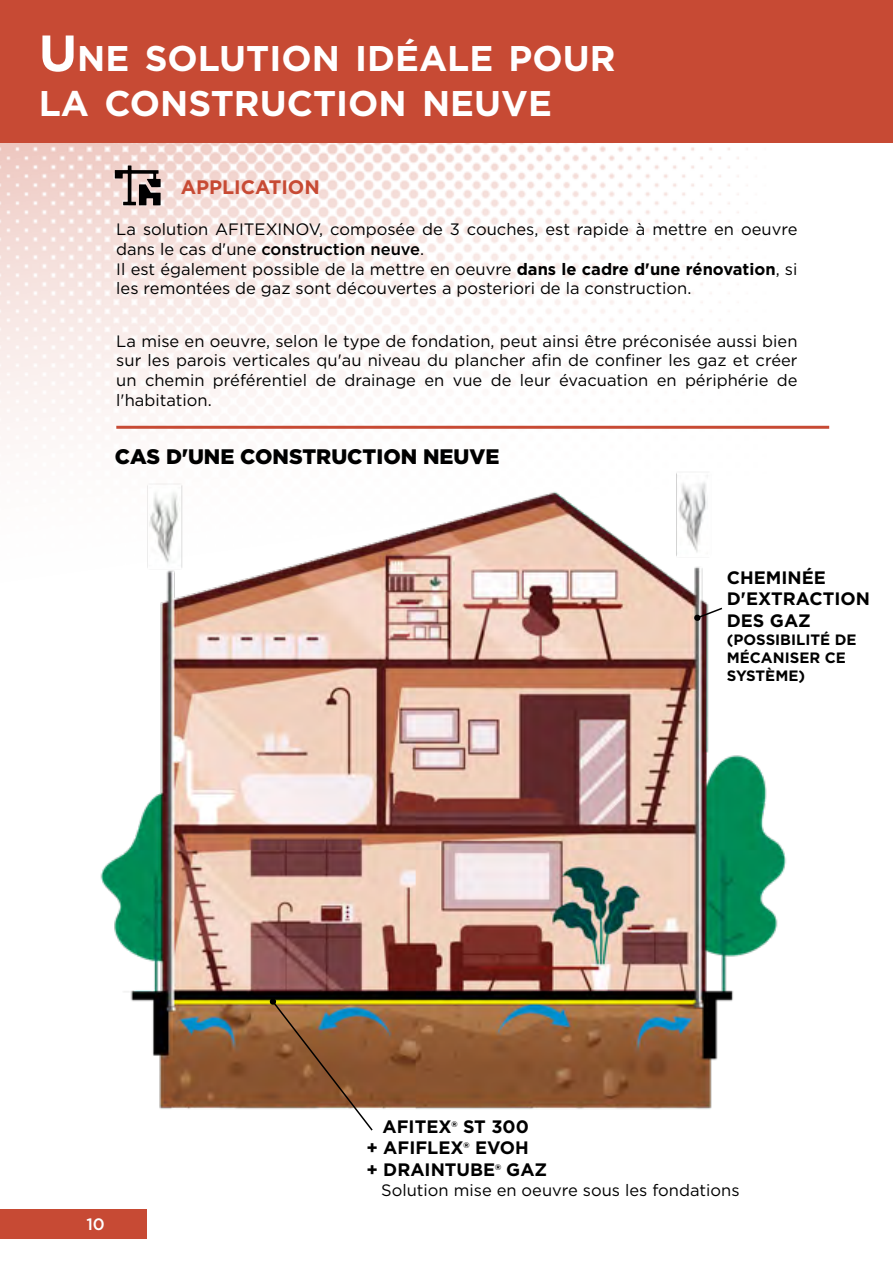
<style>
.page{position:relative;width:893px;height:1263px;background:#fff}
.page>*{position:absolute;margin:0;border:0;box-sizing:border-box;transform-origin:0 0}
.t1{font:700 35.7px/45px "Gotham";color:#fff}
.t2{font:900 21px "Gotham";color:#000}
.t3{font:700 19.5px "Gotham";color:#c74a34}
.t4{font:700 18px/21.6px "Gotham";color:#000}
.t5{font:16.5px/19.8px "Gotham";color:#000}
.t6{font:500 16.5px "Gotham";color:#fff}
.t7{font:700 15px/18px "Gotham";color:#000}
.s1{font-size:51px}
.s2{font-weight:500}
.s3{font-weight:700}
.s4{font-size:16.5px}
</style>
<div class="page">
<img style="left:0;top:143px;width:830px;height:292px">
<div style="left:0;top:0;width:893px;height:143px;background:#c74a34"></div>
<svg style="left:115px;top:165px;width:46px;height:40px;background:#8e807d"></svg>
<hr style="left:116px;top:426px;width:713px;height:3px;background:#c74a34">
<img style="left:100px;top:473px;width:686px;height:636px">
<svg style="left:694px;top:606px;width:30px;height:15px"></svg>
<svg style="left:269px;top:998px;width:105px;height:133px"></svg>
<div style="left:0;top:1209px;width:147px;height:29px;background:#c74a34"></div>
<h1 class="t1" style="left:39px;top:36px;width:578px"><span class="s1">U</span>NE SOLUTION IDÉALE POUR<br>LA CONSTRUCTION NEUVE</h1>
<p class="t3" style="left:181px;top:174px;width:141px">APPLICATION</p>
<p class="t5" style="left:116px;top:219px;width:683px">La solution AFITEXINOV, composée de 3 couches, est rapide à mettre en oeuvre dans le cas d'une <span class="s2">construction neuve</span>.<br>Il est également possible de la mettre en oeuvre <span class="s3">dans le cadre d'une rénovation</span>, si les remontées de gaz sont découvertes a posteriori de la construction.</p>
<p class="t5" style="left:116px;top:331px;width:683px;text-align:justify">La mise en oeuvre, selon le type de fondation, peut ainsi être préconisée aussi bien sur les parois verticales qu'au niveau du plancher afin de confiner les gaz et créer un chemin préférentiel de drainage en vue de leur évacuation en périphérie de l'habitation.</p>
<p class="t2" style="left:115px;top:442px;width:386px">CAS D'UNE CONSTRUCTION NEUVE</p>
<p class="t4" style="left:727px;top:566px;width:145px">CHEMINÉE<br>D'EXTRACTION<br>DES GAZ</p>
<p class="t7" style="left:727px;top:630px;width:131px">(POSSIBILITÉ DE<br>MÉCANISER CE<br>SYSTÈME)</p>
<p class="t6" style="left:86px;top:1213px;width:20px">10</p>
<p class="t4" style="left:366px;top:1115px;width:182px;text-indent:16px">AFITEX<span class="s4">®</span> ST 300<br>+ AFIFLEX<span class="s4">®</span> EVOH<br>+ DRAINTUBE<span class="s4">®</span> GAZ</p>
<p class="t5" style="left:381px;top:1179px;width:360px">Solution mise en oeuvre sous les fondations</p>
</div>
